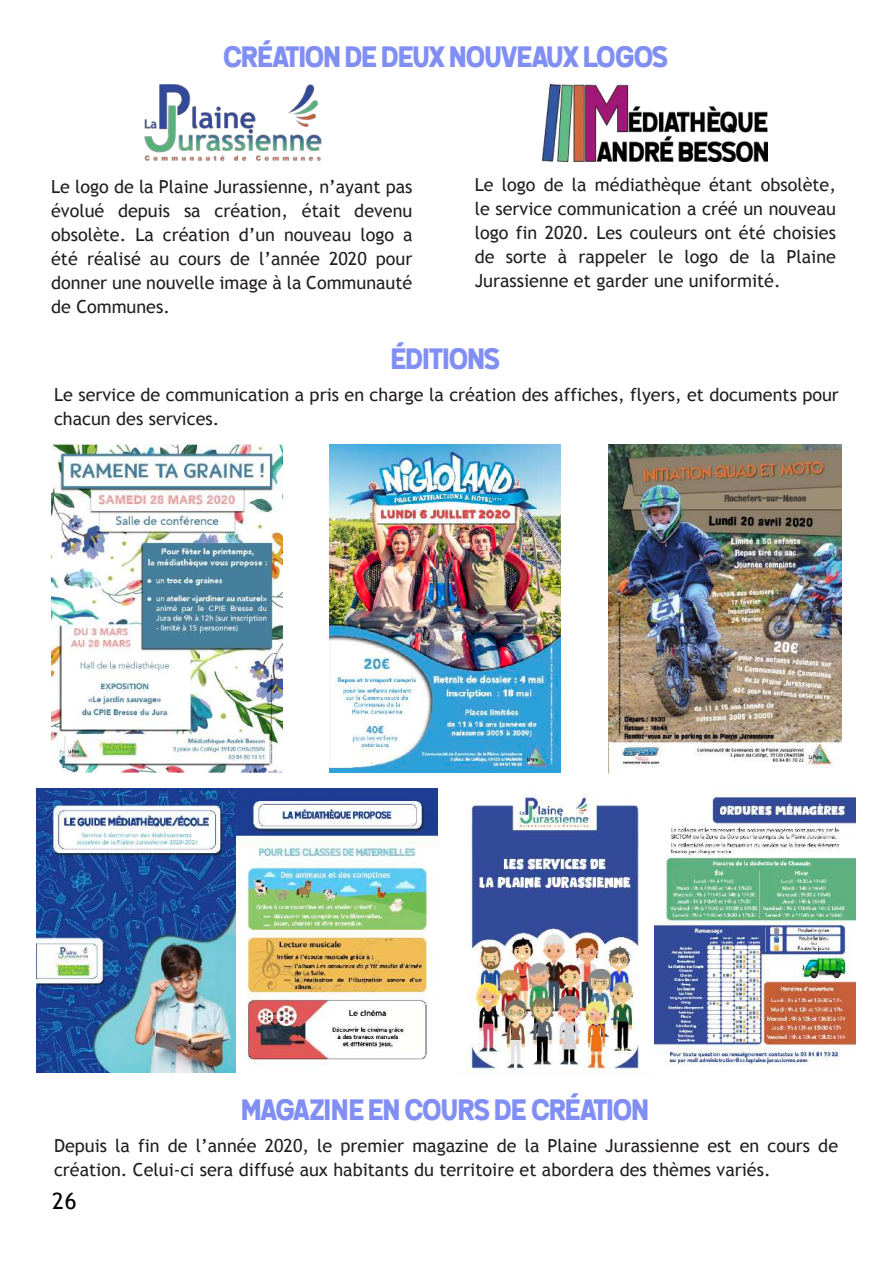
<style>
.page{position:relative;width:893px;height:1263px;background:#fff}
.page>*{position:absolute;margin:0;border:0;box-sizing:border-box;transform-origin:0 0}
.t1{font:30px "Questrian 2";color:#818ff4}
.t2{font:22.5px "Trebuchet MS";color:#000}
.t3{font:18px/24px "Trebuchet MS";color:#231f20;text-align:justify}
</style>
<div class="page">
<img style="left:145px;top:85px;width:177px;height:76px">
<img style="left:51px;top:445px;width:231px;height:327px">
<img style="left:37px;top:789px;width:400px;height:284px">
<img style="left:330px;top:445px;width:231px;height:327px">
<img style="left:609px;top:445px;width:233px;height:329px">
<img style="left:467px;top:793px;width:388px;height:281px">
<img style="left:543px;top:85px;width:225px;height:77px">
<h1 class="t1" style="left:224px;top:39px;width:446px">CRÉATION DE DEUX NOUVEAUX LOGOS</h1>
<p class="t3" style="left:51px;top:175px;width:363px">Le logo de la Plaine Jurassienne, n’ayant pas évolué depuis sa création, était devenu obsolète. La création d’un nouveau logo a été réalisé au cours de l’année 2020 pour donner une nouvelle image à la Communauté de Communes.</p>
<p class="t3" style="left:475px;top:172px;width:363px">Le logo de la médiathèque étant obsolète, le service communication a créé un nouveau logo fin 2020. Les couleurs ont été choisies de sorte à rappeler le logo de la Plaine Jurassienne et garder une uniformité.</p>
<h1 class="t1" style="left:392px;top:342px;width:110px">ÉDITIONS</h1>
<p class="t3" style="left:54px;top:382px;width:786px">Le service de communication a pris en charge la création des affiches, flyers, et documents pour chacun des services.</p>
<h1 class="t1" style="left:243px;top:1093px;width:408px">MAGAZINE EN COURS DE CRÉATION</h1>
<p class="t3" style="left:54px;top:1134px;width:786px">Depuis la fin de l’année 2020, le premier magazine de la Plaine Jurassienne est en cours de création. Celui-ci sera diffusé aux habitants du territoire et abordera des thèmes variés.</p>
<p class="t2" style="left:52px;top:1187px;width:26px">26</p>
</div>
